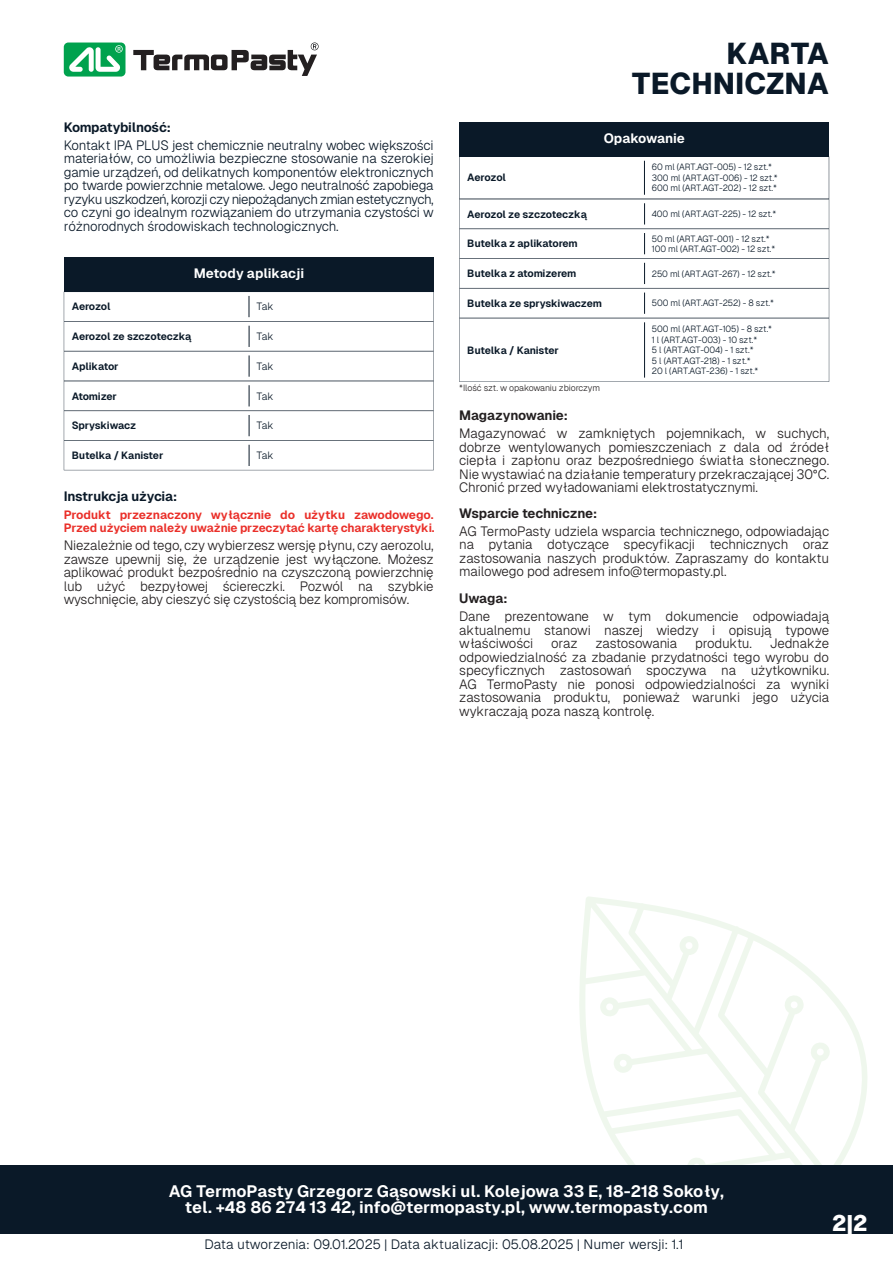
<style>
.page{position:relative;width:893px;height:1263px;background:#fff}
.page>*{position:absolute;margin:0;border:0;box-sizing:border-box;transform-origin:0 0}
.t1{font:900 30px/30px "Geist";color:#0a1928;text-align:right}
.t2{font:900 22.5px "Geist";color:#fff}
.t3{font:700 16.5px/16.5px "Geist";letter-spacing:-.01em;color:#fff;text-align:center}
.t4{font:300 13.5px/13.5px "Geist";letter-spacing:-.015em;color:#231f20;text-align:justify}
.t5{font:300 13.5px/13.5px "Geist";letter-spacing:-.015em;color:#0a1928;text-align:justify}
.t6{font:700 13.5px "Geist";letter-spacing:-.02em;color:#231f20}
.t7{font:700 13.5px "Geist";letter-spacing:-.02em;color:#0a1928}
.t8{font:700 13.5px "Geist";letter-spacing:-.01em;color:#fff}
.t9{font:700 12px/13.5px "Geist";letter-spacing:-.015em;color:#ea2f29}
.t10{font:700 10.5px "Geist";letter-spacing:-.02em;color:#0a1928}
.t11{font:300 10.5px "Geist";letter-spacing:-.03em;color:#0a1928}
.t12{font:300 9px/10.5px "Geist";letter-spacing:-.01em;color:#0a1928}
.t13{font:300 9px "Geist";letter-spacing:-.015em;color:#231f20}
</style>
<div class="page">
<svg style="left:579px;top:897px;width:288px;height:268px"></svg>
<div style="left:0;top:1165px;width:893px;height:68px;background:#0a1928"></div>
<div style="left:64px;top:43px;width:61px;height:34px;background:#00a24e;border-radius:5px"></div>
<svg style="left:69px;top:45px;width:54px;height:27px"></svg>
<svg style="left:133px;top:43px;width:186px;height:33px"></svg>
<div style="left:64px;top:258px;width:370px;height:34px;background:#0a1928"></div>
<svg style="left:64px;top:292px;width:370px;height:178px"></svg>
<div style="left:459px;top:122px;width:370px;height:34px;background:#0a1928"></div>
<svg style="left:459px;top:156px;width:370px;height:226px"></svg>
<hr style="left:644px;top:322px;width:1px;height:56px;background:#0a1928">
<p class="t7" style="left:64px;top:119px;width:108px">Kompatybilność:</p>
<p class="t5" style="left:64px;top:138px;width:371px">Kontakt IPA PLUS jest chemicznie neutralny wobec większości materiałów, co umożliwia bezpieczne stosowanie na szerokiej gamie urządzeń, od delikatnych komponentów elektronicznych po twarde powierzchnie metalowe. Jego neutralność zapobiega ryzyku uszkodzeń, korozji czy niepożądanych zmian estetycznych, co czyni go idealnym rozwiązaniem do utrzymania czystości w różnorodnych środowiskach technologicznych.</p>
<p class="t8" style="left:194px;top:265px;width:112px">Metody aplikacji</p>
<p class="t10" style="left:72px;top:300px;width:40px">Aerozol</p>
<p class="t11" style="left:256px;top:300px;width:19px">Tak</p>
<p class="t10" style="left:72px;top:330px;width:121px">Aerozol ze szczoteczką</p>
<p class="t11" style="left:256px;top:330px;width:19px">Tak</p>
<p class="t10" style="left:72px;top:360px;width:48px">Aplikator</p>
<p class="t11" style="left:256px;top:360px;width:19px">Tak</p>
<p class="t10" style="left:72px;top:389px;width:47px">Atomizer</p>
<p class="t11" style="left:256px;top:390px;width:19px">Tak</p>
<p class="t10" style="left:72px;top:419px;width:66px">Spryskiwacz</p>
<p class="t11" style="left:256px;top:419px;width:19px">Tak</p>
<p class="t10" style="left:72px;top:449px;width:93px">Butelka / Kanister</p>
<p class="t11" style="left:256px;top:449px;width:19px">Tak</p>
<p class="t7" style="left:64px;top:488px;width:115px">Instrukcja użycia:</p>
<p class="t9" style="left:64px;top:508px;width:372px">Produkt przeznaczony wyłącznie do użytku zawodowego.<br>Przed użyciem należy uważnie przeczytać kartę charakterystyki.</p>
<p class="t4" style="left:64px;top:539px;width:371px">Niezależnie od tego, czy wybierzesz wersję płynu, czy aerozolu, zawsze upewnij się, że urządzenie jest wyłączone. Możesz aplikować produkt bezpośrednio na czyszczoną powierzchnię lub użyć bezpyłowej ściereczki. Pozwól na szybkie wyschnięcie, aby cieszyć się czystością bez kompromisów.</p>
<h1 class="t1" style="left:632px;top:38px;width:199px">KARTA<br>TECHNICZNA</h1>
<p class="t8" style="left:604px;top:130px;width:83px">Opakowanie</p>
<p class="t10" style="left:467px;top:171px;width:40px">Aerozol</p>
<p class="t12" style="left:652px;top:162px;width:127px">60 ml (ART.AGT-005) - 12 szt.*<br>300 ml (ART.AGT-006) - 12 szt.*<br>600 ml (ART.AGT-202) - 12 szt.*</p>
<p class="t10" style="left:467px;top:207px;width:121px">Aerozol ze szczoteczką</p>
<p class="t12" style="left:652px;top:209px;width:126px">400 ml (ART.AGT-225) - 12 szt.*</p>
<p class="t10" style="left:467px;top:237px;width:112px">Butelka z aplikatorem</p>
<p class="t12" style="left:652px;top:233px;width:125px">50 ml (ART.AGT-001) - 12 szt.*<br>100 ml (ART.AGT-002) - 12 szt.*</p>
<p class="t10" style="left:467px;top:267px;width:111px">Butelka z atomizerem</p>
<p class="t12" style="left:652px;top:268px;width:125px">250 ml (ART.AGT-267) - 12 szt.*</p>
<p class="t10" style="left:467px;top:297px;width:136px">Butelka ze spryskiwaczem</p>
<p class="t12" style="left:652px;top:298px;width:123px">500 ml (ART.AGT-252) - 8 szt.*</p>
<p class="t10" style="left:467px;top:344px;width:93px">Butelka / Kanister</p>
<p class="t12" style="left:652px;top:324px;width:122px">500 ml (ART.AGT-105) - 8 szt.*<br>1 l (ART.AGT-003) - 10 szt.*<br>5 l (ART.AGT-004) - 1 szt.*<br>5 l (ART.AGT-218) - 1 szt.*<br>20 l (ART.AGT-236) - 1 szt.*</p>
<p class="t13" style="left:459px;top:382px;width:142px">*Ilość szt. w opakowaniu zbiorczym</p>
<p class="t6" style="left:459px;top:407px;width:110px">Magazynowanie:</p>
<p class="t4" style="left:459px;top:427px;width:371px">Magazynować w zamkniętych pojemnikach, w suchych, dobrze wentylowanych pomieszczeniach z dala od źródeł ciepła i zapłonu oraz bezpośredniego światła słonecznego.<br>Nie wystawiać na działanie temperatury przekraczającej 30°C.<br>Chronić przed wyładowaniami elektrostatycznymi.</p>
<p class="t6" style="left:459px;top:505px;width:139px">Wsparcie techniczne:</p>
<p class="t4" style="left:459px;top:524px;width:371px">AG TermoPasty udziela wsparcia technicznego, odpowiadając na pytania dotyczące specyfikacji technicznych oraz zastosowania naszych produktów. Zapraszamy do kontaktu mailowego pod adresem info@termopasty.pl.</p>
<p class="t6" style="left:459px;top:590px;width:50px">Uwaga:</p>
<p class="t4" style="left:459px;top:610px;width:371px">Dane prezentowane w tym dokumencie odpowiadają aktualnemu stanowi naszej wiedzy i opisują typowe właściwości</p>
<p class="t4" style="left:459px;top:637px;width:371px;text-indent:310px">Jednakże odpowiedzialność za zbadanie przydatności tego wyrobu do specyficznych zastosowań spoczywa na użytkowniku.<br>AG TermoPasty nie ponosi odpowiedzialności za wyniki zastosowania produktu, ponieważ warunki jego użycia wykraczają poza naszą kontrolę.</p>
<p class="t4" style="left:551px;top:637px;width:28px">oraz</p>
<p class="t4" style="left:595px;top:637px;width:83px">zastosowania</p>
<p class="t4" style="left:695px;top:637px;width:58px">produktu.</p>
<p class="t3" style="left:169px;top:1182px;width:557px">AG TermoPasty Grzegorz Gąsowski ul. Kolejowa 33 E, 18-218 Sokoły, tel. +48 86 274 13 42, info@termopasty.pl, www.termopasty.com</p>
<p class="t5" style="left:204px;top:1237px;width:480px">Data utworzenia: 09.01.2025 | Data aktualizacji: 05.08.2025 | Numer wersji: 1.1</p>
<h2 class="t2" style="left:832px;top:1209px;width:37px">2|2</h2>
</div>
